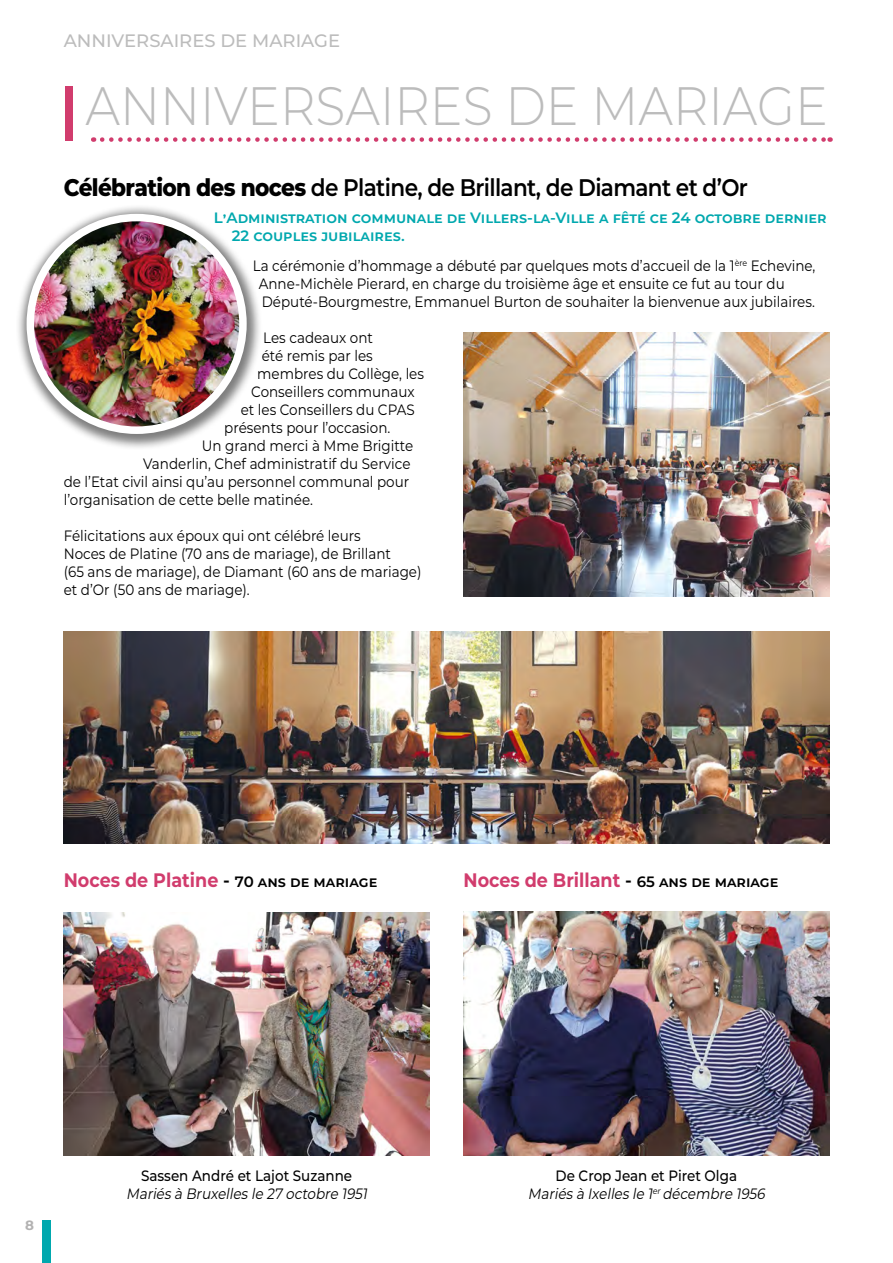
<style>
.page{position:relative;width:893px;height:1263px;background:#fff}
.page>*{position:absolute;margin:0;border:0;box-sizing:border-box;transform-origin:0 0}
.t1{font:300 54px "Montserrat";color:#bcbcbc;scale:.91 1}
.Titres{font:600 24px "Montserrat";letter-spacing:-.03em;color:#000;scale:.9 1}
.Sous-Titre{font:700 19.5px "Montserrat";color:#d13c6d;scale:.9 1}
.t2{font:500 18px "Montserrat";color:#bcbcbc}
.Textes{font:15px/18px "Montserrat";color:#000;scale:.9 1}
.Chapeau{font:600 15px/18px "Montserrat";color:#00a8ae}
.Textes-2{font:italic 15px "Montserrat";color:#000;scale:.9 1}
.Textes-3{font:500 15px "Montserrat";color:#000;scale:.9 1}
.t3{font:700 13.5px "Montserrat";color:#b3b2b2}
.s1{font-weight:700;font-size:57.75px;color:#d13c6d}
.s2{font-weight:800}
.s3{font-weight:600;color:#000}
.s4{font-weight:600;font-size:15px;color:#000}
</style>
<div class="page">
<div style="left:43px;top:1220px;width:8px;height:43px;background:#00a8ae"></div>
<svg style="left:102px;top:137px;width:729px;height:5px"></svg>
<img style="left:64px;top:912px;width:365px;height:244px">
<img style="left:463px;top:912px;width:366px;height:243px">
<img style="left:64px;top:631px;width:765px;height:212px">
<img style="left:463px;top:333px;width:366px;height:264px">
<div style="left:16px;top:204px;width:246px;height:247px;background:#000;opacity:.51"></div>
<img style="left:30px;top:218px;width:213px;height:212px;border-radius:106px">
<div style="left:27px;top:214px;width:220px;height:220px;border:8px solid #fff;border-radius:50%"></div>
<p class="t2" style="left:64px;top:28px;width:278px">ANNIVERSAIRES DE MARIAGE</p>
<p class="t1" style="left:61px;top:69px;width:844px"><span class="s1">|</span> ANNIVERSAIRES DE MARIAGE</p>
<p class="Titres" style="left:64px;top:170px;width:762px"><span class="s2">Célébration des noces</span> de Platine, de Brillant, de Diamant et d’Or</p>
<p class="Chapeau" style="left:232px;top:207px;width:596px;text-indent:-18px">L’Administration communale de Villers-la-Ville a fêté ce 24 octobre dernier<br>22 couples j ubilaires.</p>
<p class="Textes" style="left:259px;top:256px;width:620px;text-indent:-6px">La cérémonie d’hommage a débuté par quelques mots d’accueil de la 1<sup>ère</sup> Echevine,<br>Anne-Michèle Pierard, en charge du troisième âge et ensuite ce fut au tour du<br>Député-Bourgmestre, Emmanuel Burton de souhaiter la bienvenue aux jubilaires.</p>
<p class="Textes" style="left:263px;top:328px;width:123px">Les cadeaux ont</p>
<p class="Textes" style="left:262px;top:346px;width:125px">été remis par les</p>
<p class="Textes" style="left:257px;top:364px;width:187px">membres du Collège, les</p>
<p class="Textes" style="left:251px;top:382px;width:183px">Conseillers communaux</p>
<p class="Textes" style="left:241px;top:400px;width:195px">et les Conseillers du CPAS</p>
<p class="Textes" style="left:224px;top:418px;width:186px">présents pour l’occasion.</p>
<p class="Textes" style="left:202px;top:436px;width:236px">Un grand merci à Mme Brigitte</p>
<p class="Textes" style="left:143px;top:454px;width:298px">Vanderlin, Chef administratif du Service</p>
<p class="Textes" style="left:64px;top:472px;width:385px">de l’Etat civil ainsi qu’au personnel communal pour</p>
<p class="Textes" style="left:64px;top:490px;width:279px">l’organisation de cette belle matinée.</p>
<p class="Textes" style="left:64px;top:526px;width:399px">Félicitations aux époux qui ont célébré leurs<br>Noces de Platine (70 ans de mariage), de Brillant<br>(65 ans de mariage), de Diamant (60 ans de mariage) et d’Or (50 ans de mariage).</p>
<p class="Sous-Titre" style="left:64px;top:866px;width:350px">Noces de Platine <span class="s3">-</span> <span class="s4">70 ans de mariage</span></p>
<p class="Sous-Titre" style="left:463px;top:866px;width:351px">Noces de Brillant <span class="s3">-</span> <span class="s4">65 ans de mariage</span></p>
<p class="t3" style="left:25px;top:1216px;width:10px">8</p>
<p class="Textes-3" style="left:141px;top:1165px;width:236px">Sassen André et Lajot Suzanne</p>
<p class="Textes-2" style="left:126px;top:1183px;width:273px">Mariés à Bruxelles le 27 octobre 1951</p>
<p class="Textes-3" style="left:556px;top:1165px;width:203px">De Crop Jean et Piret Olga</p>
<p class="Textes-2" style="left:528px;top:1183px;width:268px">Mariés à Ixelles le 1<sup>er</sup>décembre 1956</p>
</div>
